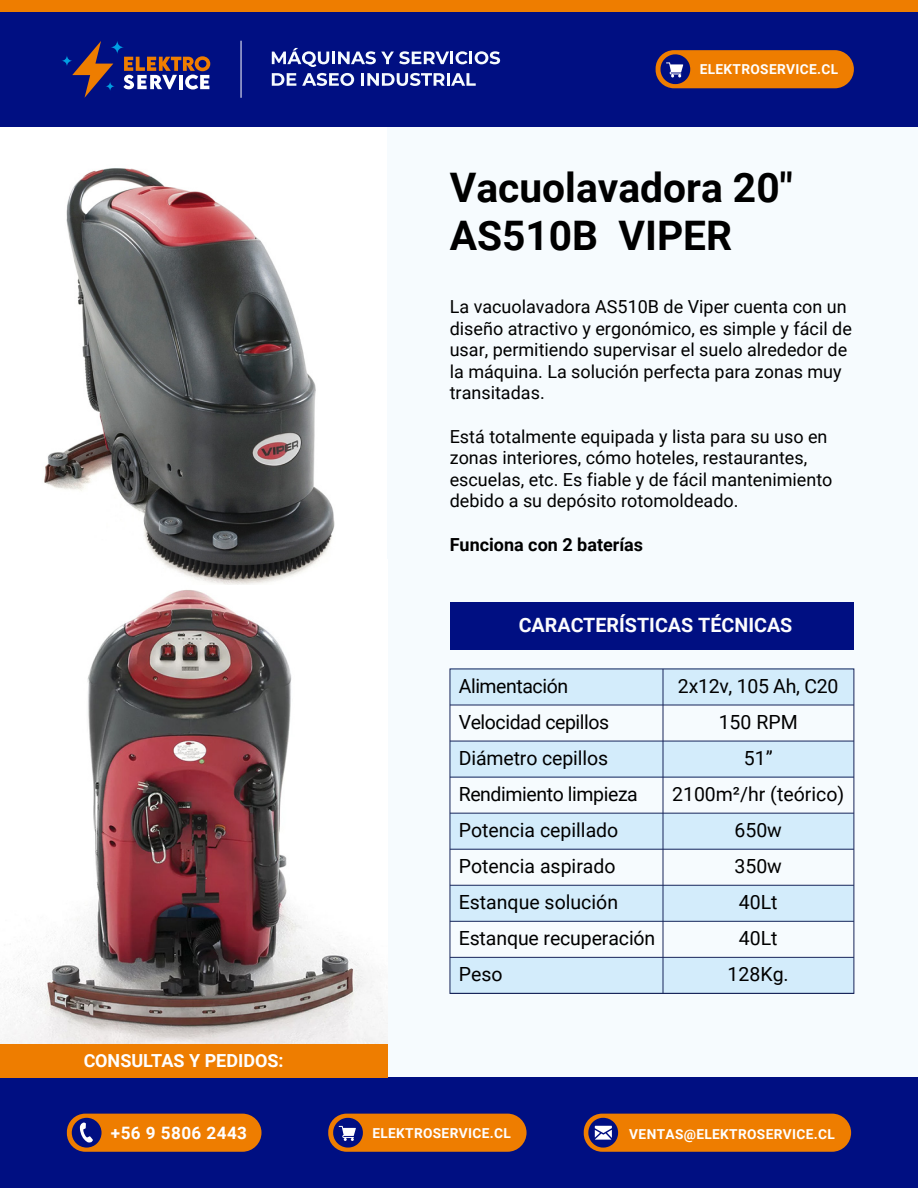
<style>
.page{position:relative;width:918px;height:1188px;background:#fff}
.page>*{position:absolute;margin:0;border:0;box-sizing:border-box;transform-origin:0 0}
.t1{font:700 40.65px/48.9px "Roboto";color:#000}
.t2{font:700 19.65px "Roboto";color:#fcfcfc}
.t3{font:19.5px/36px "Roboto";letter-spacing:-.005em;color:#000}
.t4{font:18px/21.6px "Roboto";color:#000}
.t5{font:700 18px "Roboto";color:#000}
.t6{font:700 18px "Roboto";color:#fff}
.t7{font:700 17.1px "Roboto";letter-spacing:.025em;color:#fff}
.t8{font:700 13.65px "Roboto";letter-spacing:.025em;color:#fff}
</style>
<div class="page">
<div style="left:387px;top:118px;width:531px;height:991px;background:#f6fbfe"></div>
<div style="left:0;top:1077px;width:918px;height:111px;background:#000f82"></div>
<div style="left:0;top:1044px;width:387px;height:33px;background:#ee7d00"></div>
<div style="left:584px;top:1114px;width:267px;height:38px;background:#ee7d00;border-radius:19px"></div>
<svg style="left:588px;top:1118px;width:30px;height:30px"></svg>
<div style="left:67px;top:1114px;width:195px;height:38px;background:#ee7d00;border-radius:19px"></div>
<div style="left:72px;top:1118px;width:30px;height:30px;background:#000f82;border-radius:50%"></div>
<svg style="left:79px;top:1122px;width:14px;height:21px"></svg>
<div style="left:328px;top:1114px;width:199px;height:38px;background:#ee7d00;border-radius:19px"></div>
<svg style="left:333px;top:1118px;width:30px;height:30px"></svg>
<div style="left:450px;top:602px;width:404px;height:47px;background:#000f82"></div>
<div style="left:450px;top:669px;width:404px;height:36px;background:#d3ecfb"></div>
<div style="left:450px;top:741px;width:404px;height:36px;background:#d3ecfb"></div>
<div style="left:450px;top:813px;width:404px;height:36px;background:#d3ecfb"></div>
<div style="left:450px;top:885px;width:404px;height:36px;background:#d3ecfb"></div>
<div style="left:450px;top:957px;width:404px;height:36px;background:#d3ecfb"></div>
<hr style="left:450px;top:705px;width:404px;height:1px;background:#18255a">
<hr style="left:450px;top:741px;width:404px;height:1px;background:#18255a">
<hr style="left:450px;top:777px;width:404px;height:1px;background:#18255a">
<hr style="left:450px;top:813px;width:404px;height:1px;background:#18255a">
<hr style="left:450px;top:849px;width:404px;height:1px;background:#18255a">
<hr style="left:450px;top:885px;width:404px;height:1px;background:#18255a">
<hr style="left:450px;top:921px;width:404px;height:1px;background:#18255a">
<hr style="left:450px;top:957px;width:404px;height:1px;background:#18255a">
<div style="left:450px;top:669px;width:404px;height:325px;border:1px solid #18255a"></div>
<hr style="left:663px;top:669px;width:1px;height:324px;background:#18255a">
<img style="left:0;top:584px;width:387px;height:460px">
<img style="left:44px;top:168px;width:291px;height:416px">
<div style="left:0;top:12px;width:918px;height:115px;background:#000f82"></div>
<div style="left:0;top:0;width:918px;height:12px;background:#ee7d00"></div>
<svg style="left:272px;top:48px;width:228px;height:19px"></svg>
<svg style="left:272px;top:73px;width:24px;height:13px"></svg>
<svg style="left:302px;top:73px;width:52px;height:13px"></svg>
<svg style="left:361px;top:73px;width:115px;height:13px"></svg>
<svg style="left:72px;top:41px;width:41px;height:57px"></svg>
<svg style="left:62px;top:55px;width:10px;height:11px"></svg>
<svg style="left:111px;top:41px;width:13px;height:13px"></svg>
<svg style="left:105px;top:82px;width:10px;height:9px"></svg>
<svg style="left:123px;top:56px;width:87px;height:33px"></svg>
<hr style="left:241px;top:41px;width:1px;height:57px;background:#fff">
<div style="left:656px;top:50px;width:198px;height:38px;background:#ee7d00;border-radius:19px"></div>
<svg style="left:660px;top:54px;width:30px;height:30px"></svg>
<p class="t8" style="left:700px;top:60px;width:140px">ELEKTROSERVICE.CL</p>
<h1 class="t1" style="left:450px;top:161px;width:345px">Vacuolavadora 20″<br>AS510B VIPER</h1>
<p class="t4" style="left:450px;top:295px;width:404px">La vacuolavadora AS510B de Viper cuenta con un diseño atractivo y ergonómico, es simple y fácil de usar, permitiendo supervisar el suelo alrededor de la máquina. La solución perfecta para zonas muy transitadas.</p>
<p class="t4" style="left:450px;top:425px;width:384px">Está totalmente equipada y lista para su uso en zonas interiores, cómo hoteles, restaurantes, escuelas, etc. Es fiable y de fácil mantenimiento debido a su depósito rotomoldeado.</p>
<p class="t5" style="left:450px;top:532px;width:195px">Funciona con 2 baterías</p>
<p class="t2" style="left:519px;top:612px;width:275px">CARACTERÍSTICAS TÉCNICAS</p>
<p class="t6" style="left:84px;top:1048px;width:201px">CONSULTAS Y PEDIDOS:</p>
<p class="t3" style="left:459px;top:668px;width:198px">Alimentación<br>Velocidad cepillos<br>Diámetro cepillos<br>Rendimiento limpieza<br>Potencia cepillado<br>Potencia aspirado<br>Estanque solución<br>Estanque recuperación<br>Peso</p>
<p class="t3" style="left:672px;top:668px;width:174px;text-align:center">2x12v, 105 Ah, C20<br>150 RPM<br>51”<br>2100m²/hr (teórico)<br>650w<br>350w<br>40Lt<br>40Lt<br>128Kg.</p>
<p class="t7" style="left:111px;top:1121px;width:138px">+56 9 5806 2443</p>
<p class="t8" style="left:372px;top:1123px;width:140px">ELEKTROSERVICE.CL</p>
<p class="t8" style="left:629px;top:1124px;width:207px">VENTAS@ELEKTROSERVICE.CL</p>
</div>
